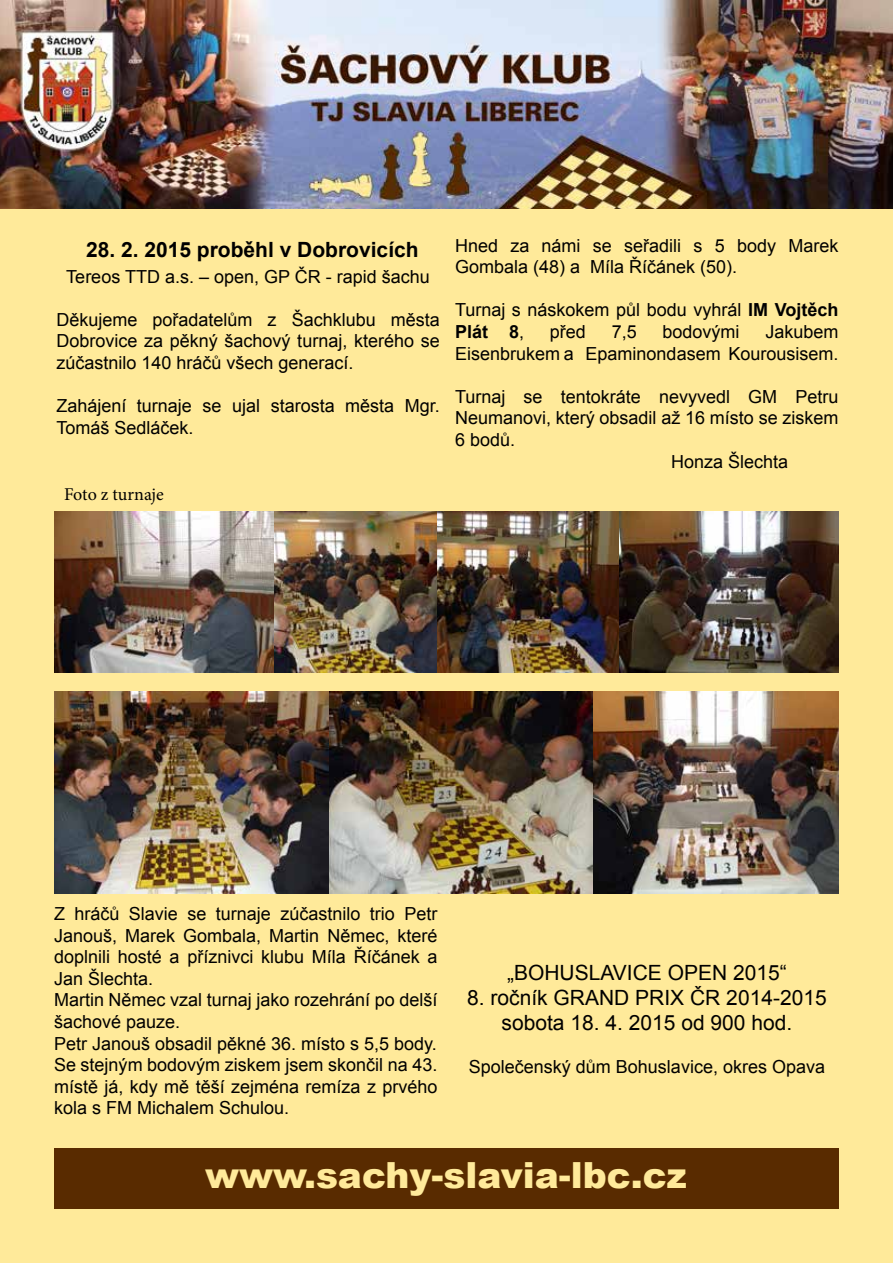
<style>
.page{position:relative;width:893px;height:1263px;background:#ffea9a}
.page>*{position:absolute;margin:0;border:0;box-sizing:border-box;transform-origin:0 0}
.t1{font:900 36px "Arial";color:#ffea9a}
.t2{font:21px/25.2px "Arial";color:#000;text-align:center}
.t3{font:700 21px "Arial";color:#000}
.t4{font:18px/21.6px "Arial";color:#000}
.t5{font:18px "Minion Pro";letter-spacing:-.005em;color:#000}
.s1{font-weight:700}
</style>
<div class="page">
<img style="left:273px;top:511px;width:164px;height:162px">
<img style="left:54px;top:511px;width:219px;height:162px">
<img style="left:437px;top:511px;width:182px;height:162px">
<img style="left:619px;top:511px;width:219px;height:162px">
<img style="left:592px;top:691px;width:246px;height:202px">
<img style="left:328px;top:691px;width:264px;height:202px">
<img style="left:54px;top:691px;width:274px;height:202px">
<div style="left:54px;top:1148px;width:785px;height:61px;background:#592b00"></div>
<img style="left:0;top:0;width:893px;height:208px">
<p class="t3" style="left:86px;top:236px;width:334px">28. 2. 2015 proběhl v Dobrovicích</p>
<p class="t4" style="left:66px;top:266px;width:365px">Tereos TTD a.s. – open, GP ČR - rapid šachu</p>
<p class="t4" style="left:56px;top:309px;width:385px;text-align:justify">Děkujeme pořadatelům z Šachklubu města Dobrovice za pěkný šachový turnaj, kterého se zúčastnilo 140 hráčů všech generací.</p>
<p class="t4" style="left:56px;top:395px;width:385px">Zahájení turnaje se ujal starosta města Mgr.<br>Tomáš Sedláček.</p>
<p class="t5" style="left:64px;top:482px;width:101px">Foto z turnaje</p>
<p class="t4" style="left:455px;top:235px;width:385px">Hned za námi se seřadili s 5 body Marek<br>Gombala (48) a Míla Říčánek (50).</p>
<p class="t4" style="left:455px;top:299px;width:385px">Turnaj s náskokem půl bodu vyhrál <span class="s1">IM Vojtěch<br>Plát 8</span>,</p>
<p class="t4" style="left:550px;top:321px;width:38px">před</p>
<p class="t4" style="left:612px;top:321px;width:27px">7,5</p>
<p class="t4" style="left:663px;top:321px;width:79px">bodovými</p>
<p class="t4" style="left:455px;top:321px;width:385px;text-align:right">Jakubem<br>Eisenbrukem a Epaminondasem Kourousisem.</p>
<p class="t4" style="left:455px;top:386px;width:385px">Turnaj se tentokráte nevyvedl GM Petru</p>
<p class="t4" style="left:455px;top:407px;width:385px">Neumanovi, který obsadil až 16 místo se ziskem</p>
<p class="t4" style="left:455px;top:429px;width:62px">6 bodů.</p>
<p class="t4" style="left:671px;top:451px;width:119px">Honza Šlechta</p>
<p class="t4" style="left:54px;top:903px;width:385px">Z hráčů Slavie se turnaje zúčastnilo trio Petr Janouš, Marek Gombala, Martin Němec, které doplnili hosté a příznivci klubu Míla Říčánek a Jan Šlechta.<br>Martin Němec vzal turnaj jako rozehrání po delší šachové pauze.<br>Petr Janouš obsadil pěkné 36. místo s 5,5 body.<br>Se stejným bodovým ziskem jsem skončil na 43. místě já, kdy mě těší zejména remíza z prvého kola s FM Michalem Schulou.</p>
<p class="t2" style="left:507px;top:960px;width:281px">„BOHUSLAVICE OPEN 2015“</p>
<p class="t2" style="left:467px;top:985px;width:361px">8. ročník GRAND PRIX ČR 2014-2015 sobota 18. 4. 2015 od 900 hod.</p>
<p class="t4" style="left:469px;top:1056px;width:358px">Společenský dům Bohuslavice, okres Opava</p>
<h1 class="t1" style="left:205px;top:1149px;width:483px">www.sachy-slavia-lbc.cz</h1>
</div>
